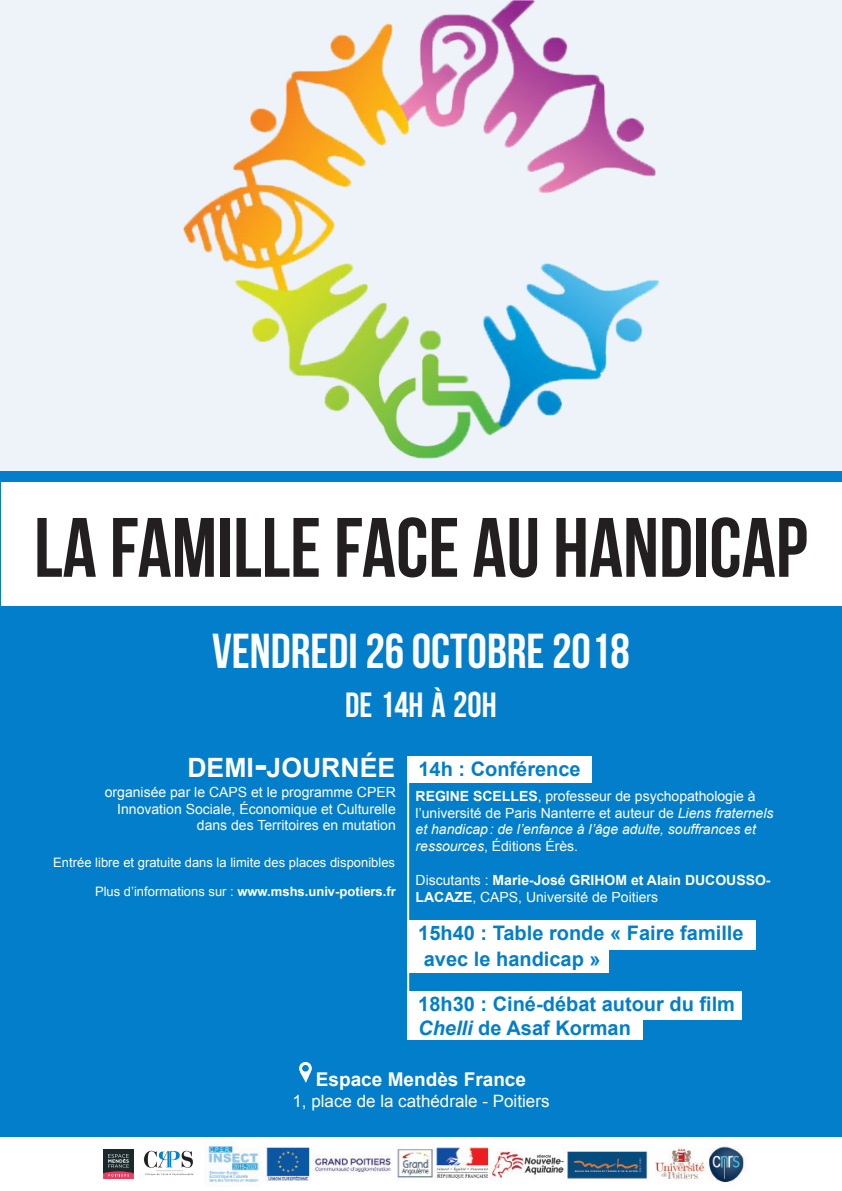
<style>
.page{position:relative;width:842px;height:1191px;background:#fff}
.page>*{position:absolute;margin:0;border:0;box-sizing:border-box;transform-origin:0 0}
.t1{font:700 84px "Bebas Neue";color:#231f20}
.t2{font:700 49px "Bebas Neue";color:#fff}
.t3{font:700 35px "Bebas Neue";color:#fff}
.t4{font:700 26.6px "Arial";color:#fff}
.t5{font:700 20px "Arial";color:#037ecb}
.t6{font:700 19px "Arial";color:#fff}
.t7{font:17px "Arial";color:#fff}
.t8{font:14px/16.8px "Arial";color:#fff;text-align:right}
.t9{font:700 14px/16.8px "Arial";color:#fff}
.t10{font:13px "Arial";color:#fff}
.t11{font:700 13px "Arial";color:#fff}
.s1{font-size:36px}
.s2{font-size:38px}
.s3{font-weight:400}
.s4{font-weight:700}
.s5{font-style:italic}
</style>
<div class="page">
<div style="left:0;top:393px;width:842px;height:744px;background:#037ecb"></div>
<div style="left:1px;top:483px;width:840px;height:123px;background:#fff"></div>
<img style="left:207px;top:1141px;width:537px;height:42px">
<img style="left:143px;top:1150px;width:51px;height:26px">
<div style="left:299px;top:1062px;width:13px;height:12px;border:3px solid #fff;border-radius:50%"></div>
<svg style="left:299px;top:1071px;width:12px;height:12px"></svg>
<div style="left:0;top:0;width:842px;height:471px;background:#eef3f9"></div>
<img style="left:183px;top:0;width:476px;height:458px">
<div style="left:103px;top:1148px;width:31px;height:25px;background:#1a292b"></div>
<svg style="left:103px;top:1154px;width:31px;height:24px"></svg>
<hr style="left:407px;top:765px;width:2px;height:274px;background:#fff">
<div style="left:407px;top:756px;width:184px;height:26px;background:#fff"></div>
<div style="left:407px;top:920px;width:348px;height:30px;background:#fff"></div>
<div style="left:407px;top:941px;width:201px;height:32px;background:#fff"></div>
<div style="left:407px;top:991px;width:335px;height:28px;background:#fff"></div>
<div style="left:407px;top:1015px;width:235px;height:24px;background:#fff"></div>
<p class="t1" style="left:34px;top:501px;width:775px">LA FAMILLE FACE AU HANDICAP</p>
<p class="t2" style="left:212px;top:624px;width:419px">VENDREDI 26 OCTOBRE 2018</p>
<p class="t3" style="left:345px;top:685px;width:153px">de <span class="s1">14</span>h à <span class="s1">20</span>h</p>
<p class="t4" style="left:187px;top:750px;width:209px">DEMI<span class="s2">-</span>JOURNÉE</p>
<p class="t8" style="left:105px;top:783px;width:292px">organisée par le CAPS et le programme CPER<br>Innovation Sociale, Économique et Culturelle dans des Territoires en mutation</p>
<p class="t10" style="left:53px;top:853px;width:343px">Entrée libre et gratuite dans la limite des places disponibles</p>
<p class="t11" style="left:95px;top:883px;width:302px"><span class="s3">Plus d’informations sur :</span> www.mshs.univ-potiers.fr</p>
<p class="t5" style="left:418px;top:755px;width:164px">14h : Conférence</p>
<p class="t8" style="left:416px;top:787px;width:359px;text-align:left"><span class="s4">REGINE SCELLES</span>, professeur de psychopathologie à l’université de Paris Nanterre et auteur de <span class="s5">Liens fraternels et handicap: de l’enfance à l’âge adulte, souffrances et ressources</span>, Éditions Érès.</p>
<p class="t9" style="left:416px;top:872px;width:356px"><span class="s3">Discutants :</span> Marie-José GRIHOM et Alain DUCOUSSO-<br>LACAZE<span class="s3">, CAPS, Université de Poitiers</span></p>
<p class="t5" style="left:418px;top:919px;width:327px">15h40 : Table ronde « Faire famille</p>
<p class="t5" style="left:424px;top:945px;width:178px">avec le handicap »</p>
<p class="t5" style="left:418px;top:990px;width:318px">18h30 : Ciné-débat autour du film</p>
<p class="t5" style="left:418px;top:1014px;width:214px"><span class="s5">Chelli</span> de Asaf Korman</p>
<p class="t6" style="left:316px;top:1066px;width:212px">Espace Mendès France</p>
<p class="t7" style="left:292px;top:1089px;width:259px">1, place de la cathédrale - Poitiers</p>
</div>
